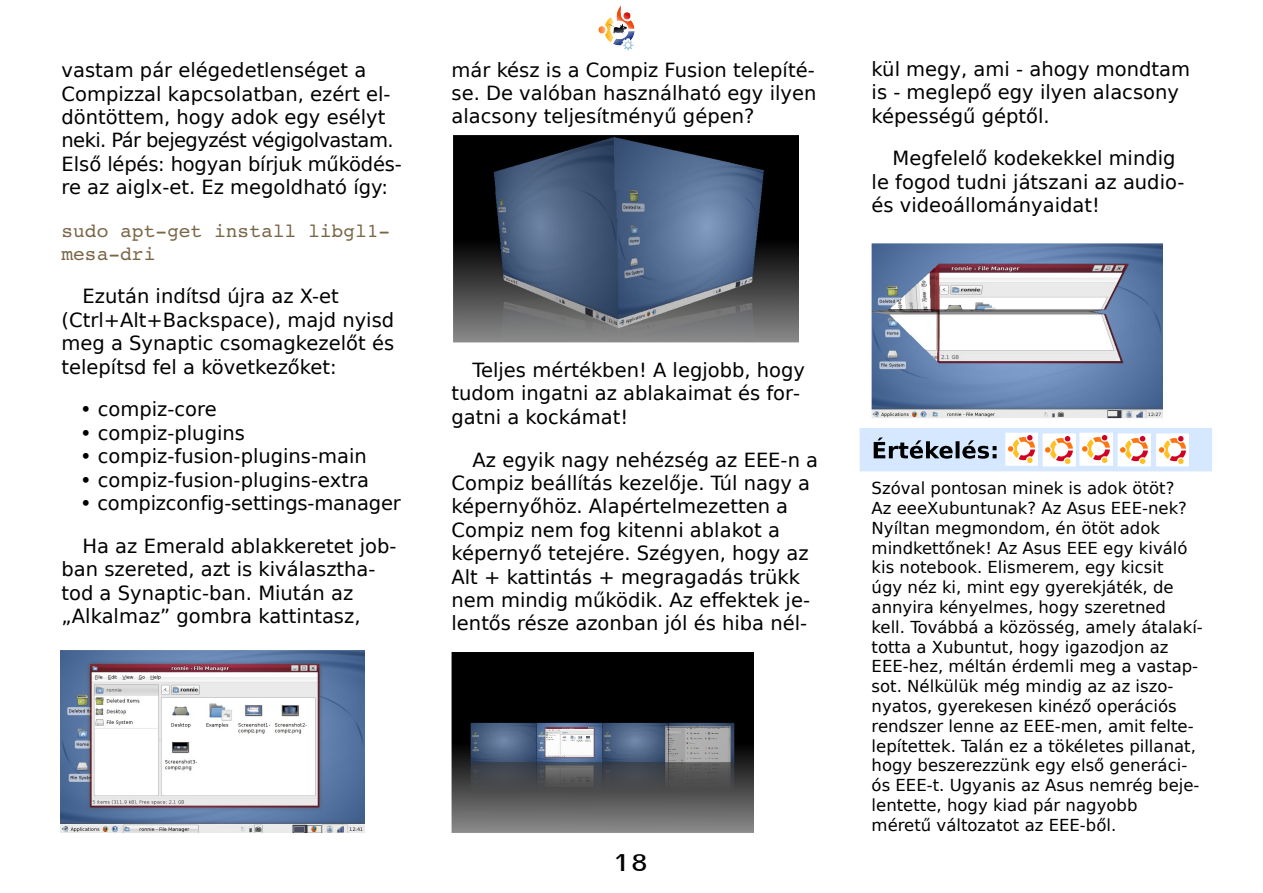
<style>
.page{position:relative;width:1263px;height:893px;background:#fff}
.page>*{position:absolute;margin:0;border:0;box-sizing:border-box;transform-origin:0 0}
.t1{font:700 24px "Garuda";color:#000}
.t2{font:19.5px/23.4px "DejaVu Sans";color:#000}
.t3{font:19.5px/23.4px "Courier 10 Pitch BT";color:#796646}
.t4{font:16.5px/19.8px "DejaVu Sans";color:#000}
</style>
<div class="page">
<img style="left:598px;top:5px;width:37px;height:46px">
<div style="left:860px;top:428px;width:352px;height:43px;background:#d6e8ff"></div>
<img style="left:1005px;top:433px;width:33px;height:33px">
<svg style="left:874px;top:437px;width:79px;height:22px"></svg>
<svg style="left:955px;top:441px;width:4px;height:17px"></svg>
<svg style="left:962px;top:440px;width:34px;height:19px"></svg>
<img style="left:1042px;top:433px;width:33px;height:33px">
<img style="left:1079px;top:433px;width:33px;height:33px">
<img style="left:1118px;top:433px;width:32px;height:33px">
<img style="left:1156px;top:433px;width:33px;height:33px">
<img style="left:60px;top:650px;width:305px;height:183px">
<img style="left:453px;top:135px;width:346px;height:207px">
<img style="left:452px;top:652px;width:301px;height:181px">
<img style="left:872px;top:243px;width:291px;height:175px">
<p class="t2" style="left:62px;top:59px;width:342px">vastam pár elégedetlenséget a Compizzal kapcsolatban, ezért el&shy;döntöttem, hogy adok egy esélyt neki. Pár bejegyzést végigolvastam.<br>Első lépés: hogyan bírjuk működés&shy;re az aiglx-et. Ez megoldható így:</p>
<p class="t3" style="left:62px;top:220px;width:330px">sudo apt-get install libgl1- mesa-dri</p>
<p class="t2" style="left:62px;top:285px;width:334px;text-indent:21px">Ezután indítsd újra az X-et (Ctrl+Alt+Backspace), majd nyisd meg a Synaptic csomagkezelőt és telepítsd fel a következőket:</p>
<p class="t2" style="left:80px;top:398px;width:138px">• compiz-core</p>
<p class="t2" style="left:80px;top:421px;width:166px">• compiz-plugins</p>
<p class="t2" style="left:80px;top:445px;width:288px">• compiz-fusion-plugins-main</p>
<p class="t2" style="left:80px;top:468px;width:290px">• compiz-fusion-plugins-extra</p>
<p class="t2" style="left:80px;top:492px;width:322px">• compizconfig-settings-manager</p>
<p class="t2" style="left:62px;top:534px;width:336px;text-indent:21px">Ha az Emerald ablakkeretet job&shy;ban szereted, azt is kiválasztha&shy;tod a Synaptic-ban. Miután az „Alkalmaz” gombra kattintasz,</p>
<p class="t2" style="left:452px;top:58px;width:366px;text-align:justify">már kész is a Compiz Fusion telepíté&shy;se. De valóban használható egy ilyen alacsony teljesítményű gépen?</p>
<p class="t2" style="left:452px;top:358px;width:355px;text-indent:21px">Teljes mértékben! A legjobb, hogy tudom ingatni az ablakaimat és for&shy;gatni a kockámat!</p>
<p class="t2" style="left:452px;top:448px;width:368px;text-indent:21px">Az egyik nagy nehézség az EEE-n a Compiz beállítás kezelője. Túl nagy a képernyőhöz. Alapértelmezetten a Compiz nem fog kitenni ablakot a képernyő tetejére. Szégyen, hogy az Alt + kattintás + megragadás trükk nem mindig működik. Az effektek je&shy;lentős része azonban jól és hiba nél-</p>
<p class="t1" style="left:612px;top:848px;width:36px">18</p>
<p class="t2" style="left:872px;top:57px;width:320px">kül megy, ami - ahogy mondtam is - meglepő egy ilyen alacsony képességű géptől.</p>
<p class="t2" style="left:872px;top:147px;width:314px;text-indent:21px">Megfelelő kodekekkel mindig le fogod tudni játszani az audio&shy;és videoállományaidat!</p>
<p class="t4" style="left:872px;top:479px;width:333px">Szóval pontosan minek is adok ötöt?<br>Az eeeXubuntunak? Az Asus EEE-nek?<br>Nyíltan megmondom, én ötöt adok mindkettőnek! Az Asus EEE egy kiváló kis notebook. Elismerem, egy kicsit<br>úgy néz ki, mint egy gyerekjáték, de annyira kényelmes, hogy szeretned kell. Továbbá a közösség, amely átalakí&shy;totta a Xubuntut, hogy igazodjon az EEE-hez, méltán érdemli meg a vastap&shy;sot. Nélkülük még mindig az az iszo&shy;nyatos, gyerekesen kinéző operációs rendszer lenne az EEE-men, amit felte&shy;lepítettek. Talán ez a tökéletes pillanat, hogy beszerezzünk egy első generáci&shy;ós EEE-t. Ugyanis az Asus nemrég beje&shy;lentette, hogy kiad pár nagyobb<br>méretű változatot az EEE-ből.</p>
</div>
